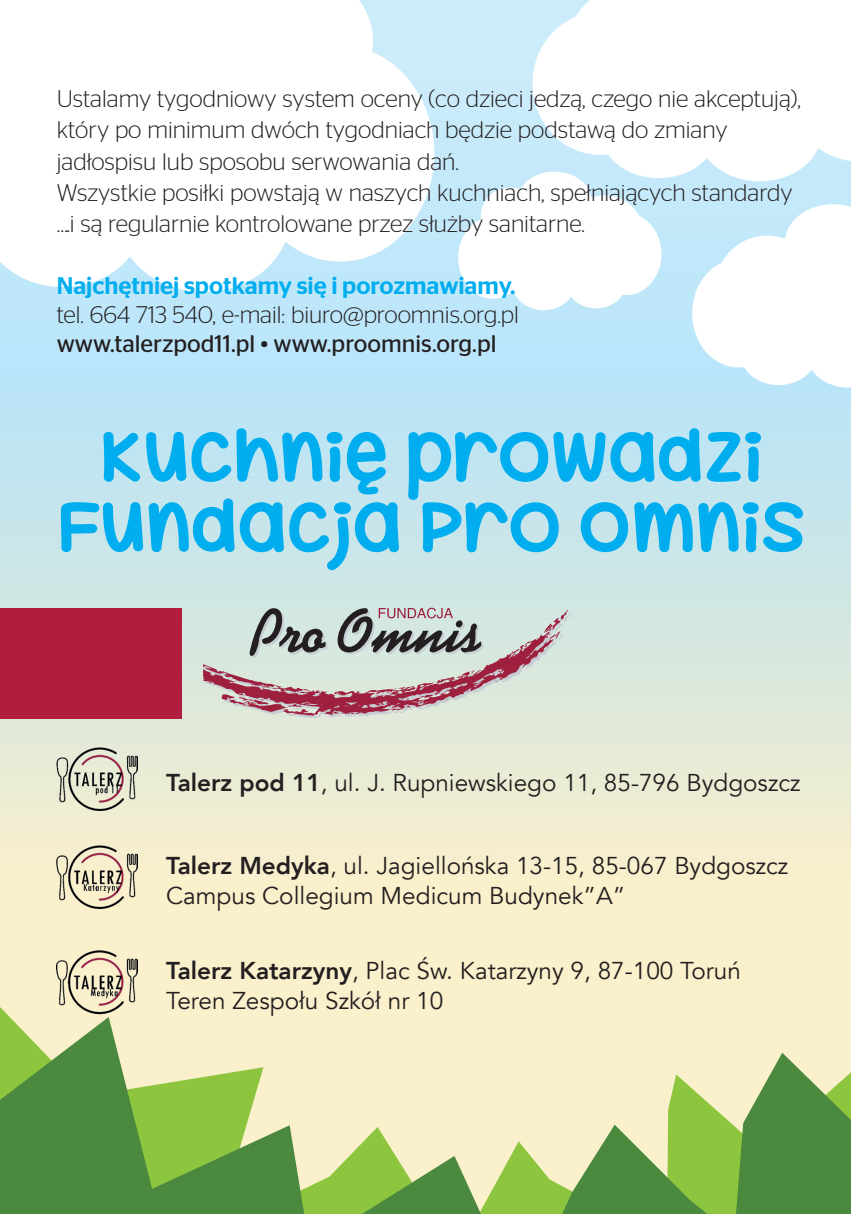
<style>
.page{position:relative;width:851px;height:1214px;background:#fff}
.page>*{position:absolute;margin:0;border:0;box-sizing:border-box;transform-origin:0 0}
.t1{font:71.4px/70.2px "Hug Me Tight";color:#00aeef;text-align:center;scale:1.08 1}
.t2{font:24.4px/29.2px "Avenir";color:#231f20}
.t3{font:300 24px/31.2px "Stag Sans";color:#231f20}
.t4{font:24px "Stag Sans";color:#231f20}
.t5{font:500 24px "Stag Sans";color:#00aeef}
.s1{font-weight:800}
</style>
<div class="page">
<svg style="left:0;top:1213px;width:850px;height:1px"></svg>
<img style="left:0;top:786px;width:495px;height:230px">
<img style="left:0;top:0;width:497px;height:786px">
<div style="left:0;top:1006px;width:438px;height:10px;background:#faf0cc"></div>
<svg style="left:0;top:1016px;width:850px;height:197px;fill:#faf0cc"></svg>
<svg style="left:0;top:0;width:434px;height:292px"></svg>
<svg style="left:458px;top:171px;width:203px;height:139px"></svg>
<svg style="left:692px;top:204px;width:158px;height:183px"></svg>
<svg style="left:532px;top:0;width:318px;height:181px"></svg>
<img style="left:57px;top:746px;width:81px;height:65px">
<img style="left:57px;top:844px;width:81px;height:65px">
<img style="left:57px;top:949px;width:81px;height:65px">
<div style="left:0;top:607px;width:181px;height:111px;background:#b21d3d"></div>
<svg style="left:203px;top:607px;width:367px;height:111px"></svg>
<p class="t3" style="left:57px;top:83px;width:745px">Ustalamy tygodniowy system oceny (co dzieci jedzą, czego nie akceptują), który po minimum dwóch tygodniach będzie podstawą do zmiany jadłospisu lub sposobu serwowania dań.<br>Wszystkie posiłki powstają w naszych kuchniach, spełniających standardy ….i są regularnie kontrolowane przez służby sanitarne.</p>
<p class="t5" style="left:57px;top:272px;width:460px">Najchętniej spotkamy się i porozmawiamy.</p>
<p class="t3" style="left:57px;top:299px;width:463px">tel. 664 713 540, e-mail: biuro@proomnis.org.pl</p>
<p class="t4" style="left:57px;top:330px;width:441px">www.talerzpod11.pl • www.proomnis.org.pl</p>
<h1 class="t1" style="left:57px;top:422px;width:694px">KUCHNIĘ PROWADZI<br>FUNDACJA PRO OMNIS</h1>
<p class="t2" style="left:166px;top:768px;width:635px"><span class="s1">Talerz pod 11</span>, ul. J. Rupniewskiego 11, 85-796 Bydgoszcz</p>
<p class="t2" style="left:166px;top:851px;width:623px"><span class="s1">Talerz Medyka</span>, ul. Jagiellońska 13-15, 85-067 Bydgoszcz<br>Campus Collegium Medicum Budynek”A”</p>
<p class="t2" style="left:166px;top:956px;width:576px"><span class="s1">Talerz Katarzyny</span>, Plac Św. Katarzyny 9, 87-100 Toruń<br>Teren Zespołu Szkół nr 10</p>
</div>
